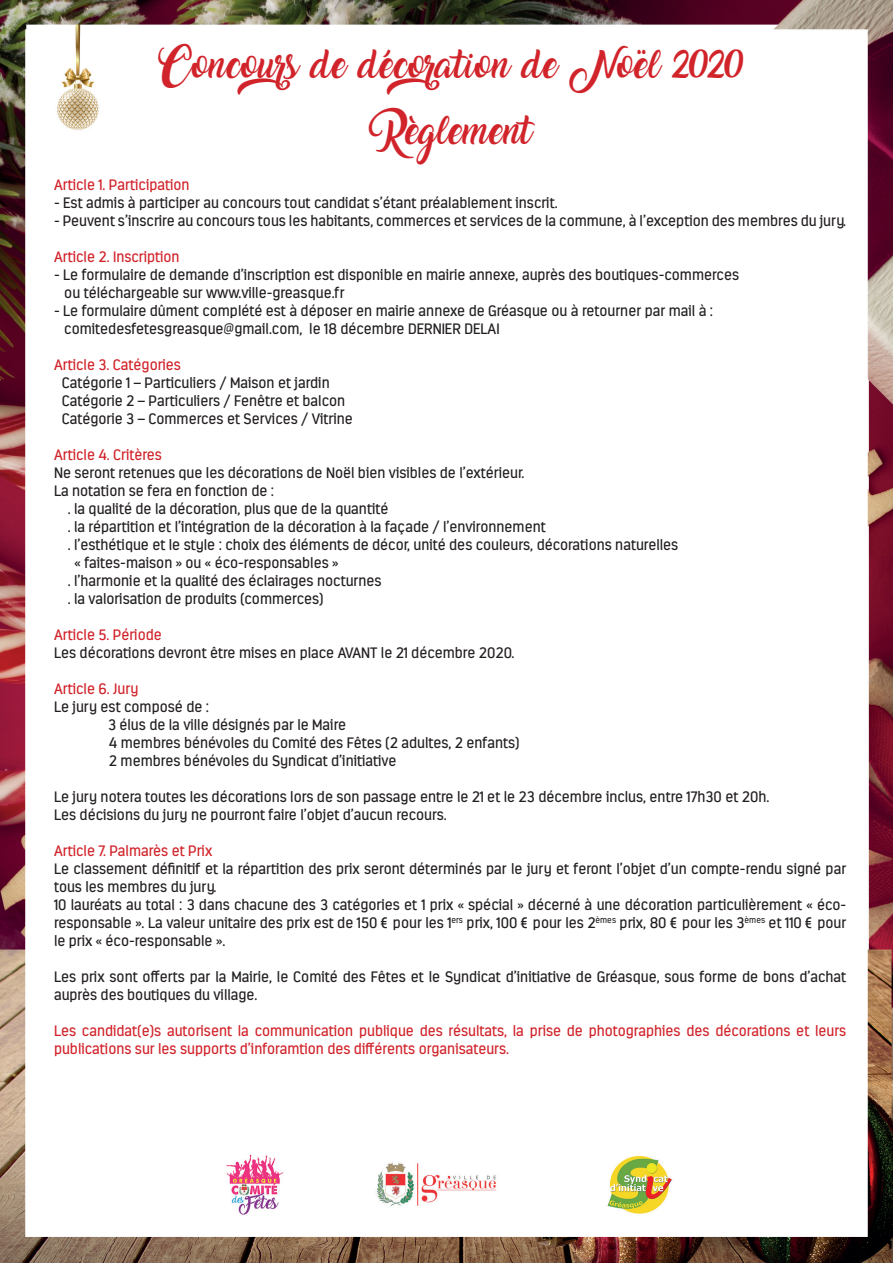
<style>
.page{position:relative;width:893px;height:1263px;background:#fff}
.page>*{position:absolute;margin:0;border:0;box-sizing:border-box;transform-origin:0 0}
.t1{font:25.5px "Amarillo";color:#d1232a}
.t2{font:15px/18px "Estandar";color:#231f20}
.t3{font:15px/18px "Estandar";color:#d1232a}
</style>
<div class="page">
<img style="left:0;top:0;width:893px;height:1263px">
<h1 class="t1" style="left:157px;top:54px;width:588px">Concours de décoration de Noël 2020</h1>
<h1 class="t1" style="left:368px;top:120px;width:166px">Règlement</h1>
<p class="t3" style="left:54px;top:176px;width:137px">Article 1. Participation</p>
<p class="t2" style="left:54px;top:194px;width:505px">- Est admis à participer au concours tout candidat s’étant préalablement inscrit.</p>
<p class="t2" style="left:54px;top:212px;width:794px">- Peuvent s’inscrire au concours tous les habitants, commerces et services de la commune, à l’exception des membres du jury.</p>
<p class="t3" style="left:54px;top:248px;width:127px">Article 2. Inscription</p>
<p class="t2" style="left:64px;top:266px;width:676px;text-indent:-10px">- Le formulaire de demande d’inscription est disponible en mairie annexe, auprès des boutiques-commerces ou téléchargeable sur www.ville-greasque.fr</p>
<p class="t2" style="left:64px;top:302px;width:650px;text-indent:-10px">- Le formulaire dûment complété est à déposer en mairie annexe de Gréasque ou à retourner par mail à : comitedesfetesgreasque@gmail.com, le 18 décembre DERNIER DELAI</p>
<p class="t3" style="left:54px;top:356px;width:129px">Article 3. Catégories</p>
<p class="t2" style="left:54px;top:374px;width:300px">⬜ Catégorie 1 – Particuliers / Maison et jardin<br>⬜ Catégorie 2 – Particuliers / Fenêtre et balcon ⬜ Catégorie 3 – Commerces et Services / Vitrine</p>
<p class="t3" style="left:54px;top:446px;width:110px">Article 4. Critères</p>
<p class="t2" style="left:54px;top:464px;width:472px">Ne seront retenues que les décorations de Noël bien visibles de l’extérieur.</p>
<p class="t2" style="left:54px;top:482px;width:222px">La notation se fera en fonction de :</p>
<p class="t2" style="left:68px;top:500px;width:322px">. la qualité de la décoration, plus que de la quantité</p>
<p class="t2" style="left:68px;top:518px;width:479px">. la répartition et l’intégration de la décoration à la façade / l’environnement</p>
<p class="t2" style="left:68px;top:536px;width:612px">. l’esthétique et le style : choix des éléments de décor, unité des couleurs, décorations naturelles</p>
<p class="t2" style="left:75px;top:554px;width:265px">« faites-maison » ou « éco-responsables »</p>
<p class="t2" style="left:68px;top:572px;width:315px">. l’harmonie et la qualité des éclairages nocturnes</p>
<p class="t2" style="left:68px;top:590px;width:257px">. la valorisation de produits (commerces)</p>
<p class="t3" style="left:54px;top:626px;width:109px">Article 5. Période</p>
<p class="t2" style="left:54px;top:644px;width:462px">Les décorations devront être mises en place AVANT le 21 décembre 2020.</p>
<p class="t3" style="left:54px;top:680px;width:86px">Article 6. Jury</p>
<p class="t2" style="left:108px;top:698px;width:413px;text-indent:-54px">Le jury est composé de :<br>3 élus de la ville désignés par le Maire<br>4 membres bénévoles du Comité des Fêtes (2 adultes, 2 enfants)<br>2 membres bénévoles du Syndicat d’initiative</p>
<p class="t2" style="left:54px;top:788px;width:717px">Le jury notera toutes les décorations lors de son passage entre le 21 et le 23 décembre inclus, entre 17h30 et 20h.<br>Les décisions du jury ne pourront faire l’objet d’aucun recours.</p>
<p class="t3" style="left:54px;top:842px;width:160px">Article 7. Palmarès et Prix</p>
<p class="t2" style="left:54px;top:860px;width:794px">Le classement définitif et la répartition des prix seront déterminés par le jury et feront l’objet d’un compte-rendu signé par tous les membres du jury.<br>10 lauréats au total : 3 dans chacune des 3 catégories et 1 prix « spécial » décerné à une décoration particulièrement « éco&shy;responsable ». La valeur unitaire des prix est de 150 € pour les 1<sup>ers</sup> prix, 100 € pour les 2<sup>èmes</sup> prix, 80 € pour les 3<sup>èmes</sup> et 110 € pour le prix « éco-responsable ».</p>
<p class="t2" style="left:54px;top:968px;width:794px">Les prix sont offerts par la Mairie, le Comité des Fêtes et le Syndicat d’initiative de Gréasque, sous forme de bons d’achat auprès des boutiques du village.</p>
<p class="t3" style="left:54px;top:1022px;width:794px">Les candidat(e)s autorisent la communication publique des résultats, la prise de photographies des décorations et leurs publications sur les supports d’inforamtion des différents organisateurs.</p>
</div>
